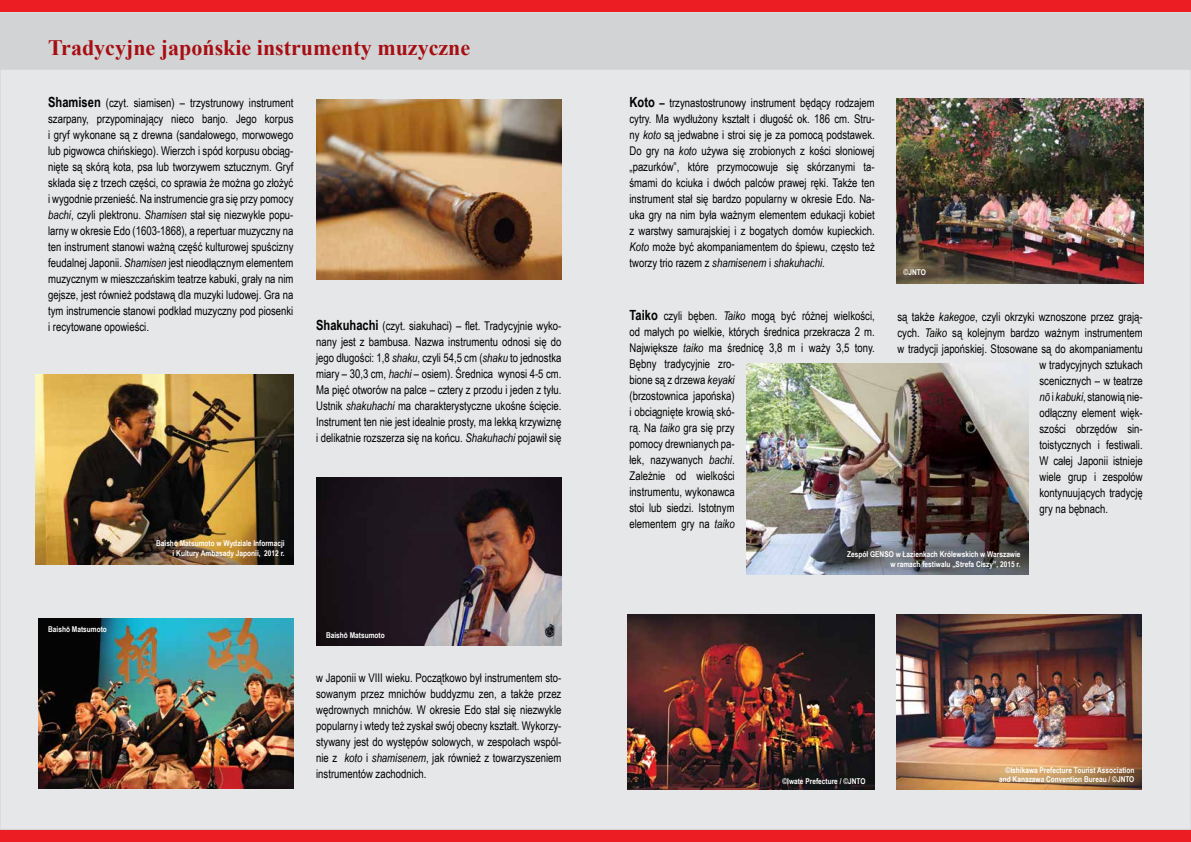
<style>
.page{position:relative;width:1191px;height:842px;background:#fff}
.page>*{position:absolute;margin:0;border:0;box-sizing:border-box;transform-origin:0 0}
.t1{font:700 22px "Times New Roman";color:#a70e13}
.t2{font:12px/16px "Arial Narrow";color:#000;text-align:justify}
.t3{font:700 8px/9.6px "Arial Narrow";color:#fff;text-align:right}
.s1{font-weight:700;font-size:14px}
.s2{font-style:italic}
.s3{font-weight:700}
</style>
<div class="page">
<div style="left:0;top:830px;width:1191px;height:12px;background:#ed1d24"></div>
<div style="left:0;top:0;width:1191px;height:12px;background:#ed1d24"></div>
<div style="left:0;top:69px;width:1191px;height:760px;background:#e6e7e8"></div>
<div style="left:0;top:13px;width:1191px;height:55px;background:#d1d3d4"></div>
<div style="left:0;top:12px;width:1191px;height:57px;border:1px solid #d1d3d4"></div>
<img style="left:38px;top:619px;width:255px;height:169px">
<img style="left:36px;top:374px;width:257px;height:190px">
<img style="left:316px;top:478px;width:245px;height:168px">
<img style="left:316px;top:100px;width:245px;height:179px">
<img style="left:896px;top:98px;width:247px;height:186px">
<img style="left:746px;top:363px;width:282px;height:211px">
<img style="left:627px;top:614px;width:247px;height:176px">
<img style="left:896px;top:614px;width:245px;height:176px">
<h1 class="t1" style="left:48px;top:32px;width:423px">Tradycyjne japońskie instrumenty muzyczne</h1>
<p class="t2" style="left:48px;top:94px;width:247px"><span class="s1">Shamisen</span> (czyt. siamisen) – trzystrunowy instrument szarpany, przypominający nieco banjo. Jego korpus i gryf wykonane są z drewna (sandałowego, morwowego lub pigwowca chińskiego). Wierzch i spód korpusu obciąg&shy;nięte są skórą kota, psa lub tworzywem sztucznym. Gryf składa się z trzech części, co sprawia że można go złożyć i wygodnie przenieść. Na instrumencie gra się przy pomocy <span class="s2">bachi</span>, czyli plektronu. <span class="s2">Shamisen</span> stał się niezwykle popu&shy;larny w okresie Edo (1603-1868), a repertuar muzyczny na ten instrument stanowi ważną część kulturowej spuścizny feudalnej Japonii. <span class="s2">Shamisen</span> jest nieodłącznym elementem muzycznym w mieszczańskim teatrze kabuki, grały na nim gejsze, jest również podstawą dla muzyki ludowej. Gra na tym instrumencie stanowi podkład muzyczny pod piosenki i recytowane opowieści.</p>
<p class="t2" style="left:316px;top:318px;width:247px"><span class="s1">Shakuhachi</span> (czyt. siakuhaci) – flet. Tradycyjnie wyko&shy;nany jest z bambusa. Nazwa instrumentu odnosi się do jego długości: 1,8 <span class="s2">shaku</span>, czyli 54,5 cm (<span class="s2">shaku</span> to jednostka miary – 30,3 cm, <span class="s2">hachi</span> – osiem). Średnica wynosi 4-5 cm.<br>Ma pięć otworów na palce – cztery z przodu i jeden z tyłu.<br>Ustnik <span class="s2">shakuhachi</span> ma charakterystyczne ukośne ścięcie.<br>Instrument ten nie jest idealnie prosty, ma lekką krzywiznę i delikatnie rozszerza się na końcu. <span class="s2">Shakuhachi</span> pojawił się</p>
<p class="t3" style="left:48px;top:624px;width:60px">Baishō Matsumoto</p>
<p class="t3" style="left:156px;top:538px;width:130px">Baishō Matsumoto w Wydziale Informacji i Kultury Ambasady Japonii, 2012 r.</p>
<p class="t3" style="left:326px;top:630px;width:60px">Baishō Matsumoto</p>
<p class="t2" style="left:316px;top:670px;width:247px">w Japonii w VIII wieku. Początkowo był instrumentem sto&shy;sowanym przez mnichów buddyzmu zen, a także przez wędrownych mnichów. W okresie Edo stał się niezwykle popularny i wtedy też zyskał swój obecny kształt. Wykorzy&shy;stywany jest do występów solowych, w zespołach wspól&shy;nie z <span class="s2">koto</span> i <span class="s2">shamisenem</span>, jak również z towarzyszeniem instrumentów zachodnich.</p>
<p class="t2" style="left:629px;top:94px;width:247px"><span class="s1">Koto</span> <span class="s3">–</span> trzynastostrunowy instrument będący rodzajem cytry. Ma wydłużony kształt i długość ok. 186 cm. Stru&shy;ny <span class="s2">koto</span> są jedwabne i stroi się je za pomocą podstawek.<br>Do gry na <span class="s2">koto</span> używa się zrobionych z kości słoniowej „pazurków”, które przymocowuje się skórzanymi ta&shy;śmami do kciuka i dwóch palców prawej ręki. Także ten instrument stał się bardzo popularny w okresie Edo. Na&shy;uka gry na nim była ważnym elementem edukacji kobiet z warstwy samurajskiej i z bogatych domów kupieckich.<br><span class="s2">Koto</span> może być akompaniamentem do śpiewu, często też tworzy trio razem z <span class="s2">shamisenem</span> i <span class="s2">shakuhachi</span>.</p>
<p class="t3" style="left:903px;top:267px;width:24px">©JNTO</p>
<p class="t2" style="left:629px;top:308px;width:247px;text-align:left"><span class="s1">Taiko</span> czyli bęben. <span class="s2">Taiko</span> mogą być różnej wielkości, od małych po wielkie, których średnica przekracza 2 m.<br>Największe <span class="s2">taiko</span> ma średnicę 3,8 m i waży 3,5 tony.<br>Bębny tradycyjnie zro-<br>bione są z drzewa <span class="s2">keyaki<br></span>(brzostownica japońska)<br>i obciągnięte krowią skó-<br>rą. Na <span class="s2">taiko</span> gra się przy<br>pomocy drewnianych pa-<br>łek, nazywanych <span class="s2">bachi</span>.<br>Zależnie od wielkości<br>instrumentu, wykonawca<br>stoi lub siedzi. Istotnym<br>elementem gry na <span class="s2">taiko</span></p>
<p class="t2" style="left:897px;top:308px;width:247px">są także <span class="s2">kakegoe</span>, czyli okrzyki wznoszone przez grają-</p>
<p class="t2" style="left:897px;top:324px;width:247px">cych. <span class="s2">Taiko</span> są kolejnym bardzo ważnym instrumentem</p>
<p class="t2" style="left:897px;top:340px;width:247px">w tradycji japońskiej. Stosowane są do akompaniamentu</p>
<p class="t2" style="left:1039px;top:356px;width:105px">w tradycyjnych sztukach</p>
<p class="t2" style="left:1039px;top:372px;width:105px">scenicznych – w teatrze</p>
<p class="t2" style="left:1039px;top:388px;width:105px"><span class="s2">nō</span> i <span class="s2">kabuki</span>, stanowią nie-</p>
<p class="t2" style="left:1039px;top:404px;width:105px">odłączny element więk-</p>
<p class="t2" style="left:1039px;top:420px;width:105px">szości obrzędów sin-</p>
<p class="t2" style="left:1039px;top:436px;width:105px">toistycznych i festiwali.</p>
<p class="t2" style="left:1039px;top:452px;width:105px">W całej Japonii istnieje</p>
<p class="t2" style="left:1039px;top:468px;width:105px">wiele grup i zespołów</p>
<p class="t2" style="left:1039px;top:484px;width:105px">kontynuujących tradycję</p>
<p class="t2" style="left:1039px;top:500px;width:70px">gry na bębnach.</p>
<p class="t3" style="left:847px;top:549px;width:175px">Zespół GENSO w Łazienkach Królewskich w Warszawie w ramach festiwalu „Strefa Ciszy”, 2015 r.</p>
<p class="t3" style="left:782px;top:775px;width:85px">©Iwate Prefecture / ©JNTO</p>
<p class="t3" style="left:999px;top:765px;width:137px;line-height:9px">©Ishikawa Prefecture Tourist Association and Kanazawa Convention Bureau / ©JNTO</p>
</div>
